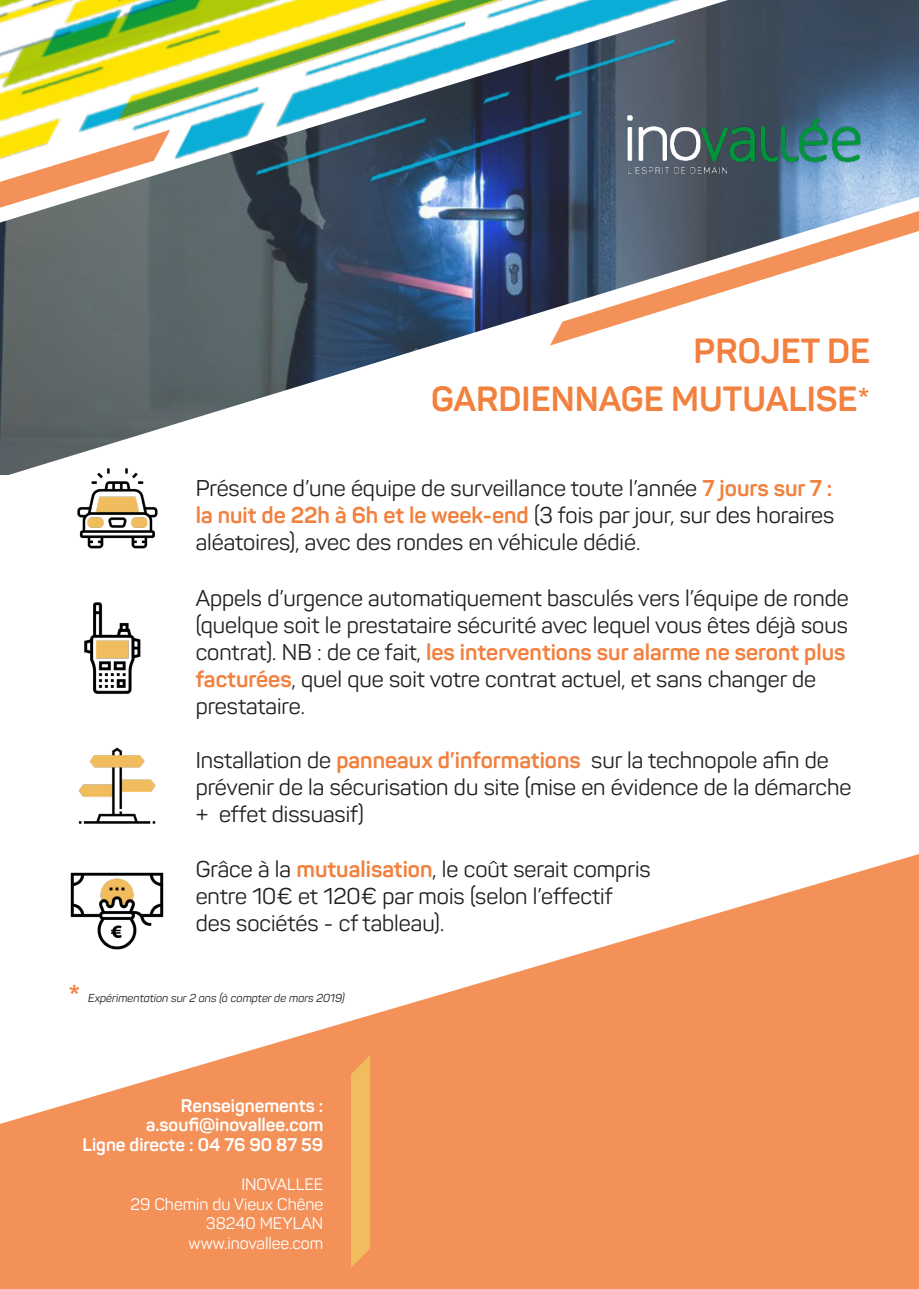
<style>
.page{position:relative;width:919px;height:1289px;background:#fff}
.page>*{position:absolute;margin:0;border:0;box-sizing:border-box;transform-origin:0 0}
.t1{font:700 34.5px "Panton";color:#f2803e}
.t2{font:22.5px/27px "Panton";color:#231f20}
.t3{font:700 18px "Panton";color:#fff}
.t4{font:16.5px "Panton";color:#fff}
.t5{font:italic 11.4px "Panton";color:#231f20}
.s1{font-weight:700;color:#f2803e}
</style>
<div class="page">
<img style="left:773px;top:0;width:145px;height:161px">
<svg style="left:0;top:854px;width:918px;height:434px;fill:#f39159"></svg>
<img style="left:0;top:0;width:773px;height:475px">
<svg style="left:0;top:130px;width:170px;height:189px"></svg>
<img style="left:619px;top:105px;width:246px;height:56px">
<svg style="left:550px;top:161px;width:368px;height:184px"></svg>
<img style="left:68px;top:448px;width:94px;height:101px">
<img style="left:84px;top:602px;width:57px;height:92px">
<img style="left:61px;top:854px;width:112px;height:129px">
<img style="left:78px;top:747px;width:78px;height:77px">
<svg style="left:351px;top:1054px;width:19px;height:213px;background:#f0b85d"></svg>
<p class="t1" style="left:693px;top:329px;width:178px">PROJET DE</p>
<p class="t1" style="left:431px;top:377px;width:440px">GARDIENNAGE MUTUALISE*</p>
<p class="t2" style="left:196px;top:475px;width:638px">Présence d’une équipe de surveillance toute l’année <span class="s1">7 jours sur 7 :</span></p>
<p class="t2" style="left:196px;top:502px;width:640px"><span class="s1">la nuit de 22h à 6h et le week-end</span> (3 fois par jour, sur des horaires aléatoires), avec des rondes en véhicule dédié.</p>
<p class="t2" style="left:196px;top:584px;width:654px">Appels d’urgence automatiquement basculés vers l’équipe de ronde (quelque soit le prestataire sécurité avec lequel vous êtes déjà sous contrat). NB : de ce fait, <span class="s1">les interventions sur alarme ne seront plus facturées</span>, quel que soit votre contrat actuel, et sans changer de</p>
<p class="t2" style="left:196px;top:692px;width:111px">prestataire.</p>
<p class="t2" style="left:196px;top:746px;width:634px">Installation de <span class="s1">panneaux d’informations</span> sur la technopole afin de</p>
<p class="t2" style="left:196px;top:773px;width:657px">prévenir de la sécurisation du site (mise en évidence de la démarche</p>
<p class="t2" style="left:196px;top:800px;width:170px">+ effet dissuasif)</p>
<p class="t2" style="left:196px;top:855px;width:456px">Grâce à la <span class="s1">mutualisation</span>, le coût serait compris entre 10€ et 120€ par mois (selon l’effectif</p>
<p class="t2" style="left:196px;top:909px;width:250px">des sociétés - cf tableau).</p>
<p class="t1" style="left:68px;top:974px;width:14px">*</p>
<p class="t5" style="left:88px;top:990px;width:258px">Expérimentation sur 2 ans (à compter de mars 2019)</p>
<p class="t3" style="left:181px;top:1094px;width:144px">Renseignements :</p>
<p class="t3" style="left:146px;top:1113px;width:179px">a.soufi@inovallee.com</p>
<p class="t3" style="left:83px;top:1133px;width:242px">Ligne directe : 04 76 90 87 59</p>
<p class="t4" style="left:241px;top:1173px;width:83px">INOVALLEE</p>
<p class="t4" style="left:130px;top:1193px;width:194px">29 Chemin du Vieux Chêne</p>
<p class="t4" style="left:206px;top:1212px;width:119px">38240 MEYLAN</p>
<p class="t4" style="left:189px;top:1232px;width:136px">www.inovallee.com</p>
</div>
